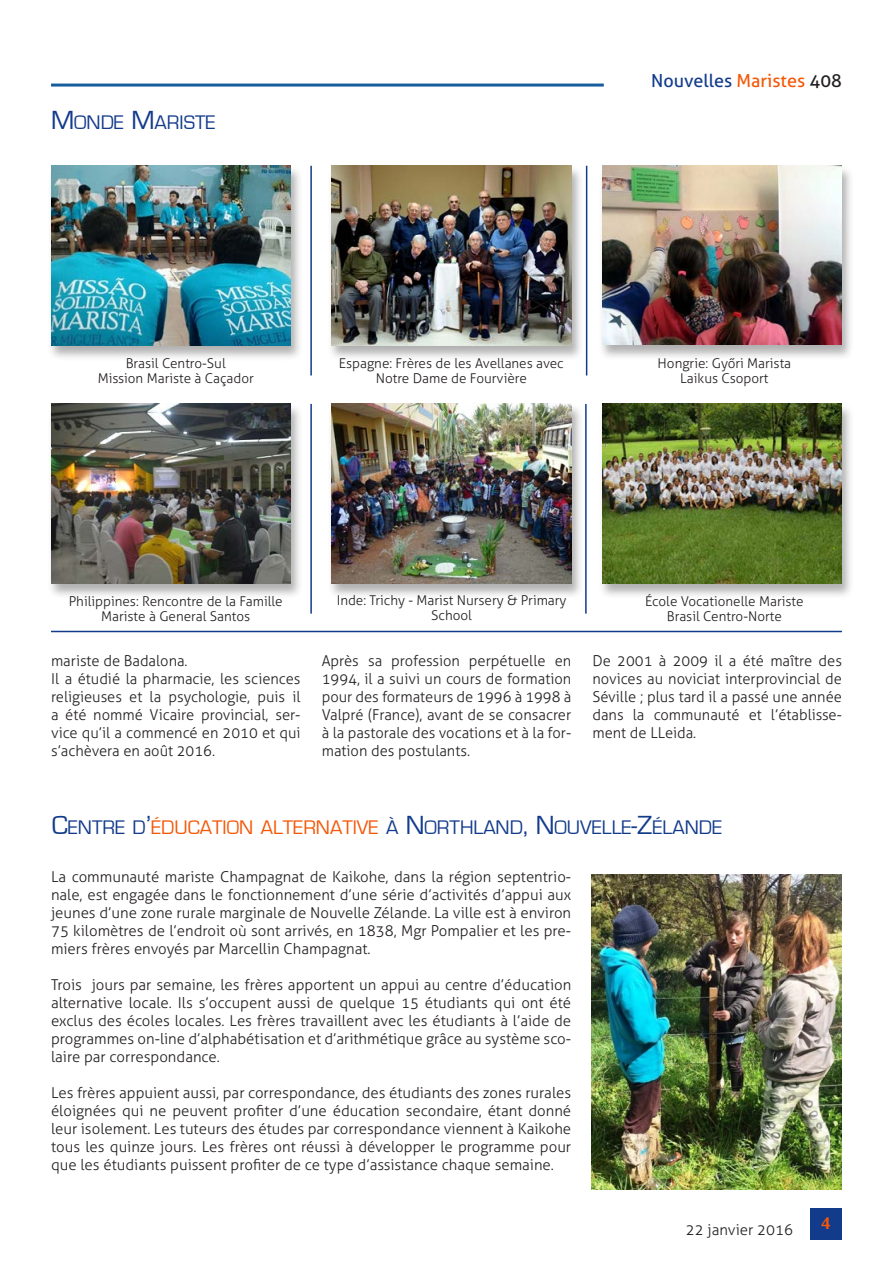
<style>
.page{position:relative;width:893px;height:1263px;background:#fff}
.page>*{position:absolute;margin:0;border:0;box-sizing:border-box;transform-origin:0 0}
.Titolo{font:20.25px "Eurostile";color:#123b8b}
.t1{font:18px "Aller";color:#123b8b}
.t2{font:700 18px "Novarese IT Cby BT";color:#f45706}
.Testo_normal{font:300 15px/18px "Aller";color:#231f20;text-align:justify}
.Testo_sinEspacio{font:300 15px/18px "Aller";color:#231f20;text-align:justify}
.DidacaliaFotos{font:300 13.5px/15px "Aller";color:#231f20;text-align:center}
.s1{font-size:27px}
.s2{color:#f45706}
.s3{color:#231f20}
</style>
<div class="page">
<hr style="left:51px;top:84px;width:553px;height:3px;background:#175d9e">
<div style="left:810px;top:1208px;width:32px;height:31px;background:#123b8b"></div>
<div style="left:598px;top:165px;width:257px;height:195px;background:#231f20;opacity:.35"></div>
<img style="left:602px;top:166px;width:240px;height:179px">
<div style="left:327px;top:165px;width:257px;height:196px;background:#231f20;opacity:.35"></div>
<img style="left:331px;top:166px;width:240px;height:180px">
<div style="left:47px;top:165px;width:257px;height:196px;background:#231f20;opacity:.35"></div>
<img style="left:51px;top:166px;width:240px;height:180px">
<div style="left:598px;top:403px;width:257px;height:196px;background:#231f20;opacity:.35"></div>
<img style="left:602px;top:404px;width:240px;height:180px">
<div style="left:327px;top:403px;width:257px;height:196px;background:#231f20;opacity:.35"></div>
<img style="left:331px;top:404px;width:240px;height:180px">
<div style="left:47px;top:403px;width:257px;height:196px;background:#231f20;opacity:.35"></div>
<img style="left:51px;top:404px;width:240px;height:180px">
<hr style="left:310px;top:166px;width:2px;height:209px;background:#123b8b">
<hr style="left:586px;top:166px;width:1px;height:209px;background:#123b8b">
<hr style="left:310px;top:404px;width:2px;height:210px;background:#123b8b">
<hr style="left:585px;top:404px;width:2px;height:210px;background:#123b8b">
<hr style="left:51px;top:631px;width:791px;height:1px;background:#123b8b">
<img style="left:591px;top:874px;width:251px;height:315px">
<p class="Titolo" style="left:51px;top:111px;width:166px"><span class="s1">M</span>ONDE <span class="s1">M</span>ARISTE</p>
<p class="t1" style="left:651px;top:69px;width:192px">Nouvelles <span class="s2">Maristes</span> <span class="s3">408</span></p>
<p class="DidacaliaFotos" style="left:98px;top:355px;width:158px">Brasil Centro-Sul<br>Mission Mariste à Caçador</p>
<p class="DidacaliaFotos" style="left:339px;top:355px;width:226px">Espagne : Frères de les Avellanes avec<br>Notre Dame de Fourvière</p>
<p class="DidacaliaFotos" style="left:658px;top:355px;width:135px">Hongrie : Győri Marista<br>Laikus Csoport</p>
<p class="DidacaliaFotos" style="left:69px;top:593px;width:215px">Philippines : Rencontre de la Famille<br>Mariste à General Santos</p>
<p class="DidacaliaFotos" style="left:645px;top:593px;width:160px">École Vocationelle Mariste<br>Brasil Centro-Norte</p>
<p class="DidacaliaFotos" style="left:337px;top:593px;width:231px">Inde : Trichy - Marist Nursery &amp; Primary<br>School</p>
<p class="Testo_sinEspacio" style="left:51px;top:652px;width:138px">mariste de Badalona.</p>
<p class="Testo_sinEspacio" style="left:51px;top:670px;width:251px">Il a étudié la pharmacie, les sciences religieuses et la psychologie, puis il a été nommé Vicaire provincial, ser&shy;vice qu’il a commencé en 2010 et qui s’achèvera en août 2016.</p>
<p class="Testo_sinEspacio" style="left:322px;top:652px;width:251px">Après sa profession perpétuelle en 1994, il a suivi un cours de formation pour des formateurs de 1996 à 1998 à Valpré (France), avant de se consacrer à la pastorale des vocations et à la for&shy;mation des postulants.</p>
<p class="Testo_sinEspacio" style="left:592px;top:652px;width:251px">De 2001 à 2009 il a été maître des novices au noviciat interprovincial de Séville ; plus tard il a passé une année dans la communauté et l’établisse&shy;ment de LLeida.</p>
<p class="Titolo" style="left:52px;top:816px;width:672px"><span class="s1">C</span>ENTRE D<span class="s1">’</span><span class="s2">ÉDUCATION ALTERNATIVE</span> À <span class="s1">N</span> ORTHLAND<span class="s1">, N</span> OUVELLE<span class="s1">-Z</span>ÉLANDE</p>
<p class="Testo_normal" style="left:51px;top:868px;width:522px">La communauté mariste Champagnat de Kaikohe, dans la région septentrio&shy;nale, est engagée dans le fonctionnement d’une série d’activités d’appui aux jeunes d’une zone rurale marginale de Nouvelle Zélande. La ville est à environ 75 kilomètres de l’endroit où sont arrivés, en 1838, Mgr Pompalier et les pre&shy;miers frères envoyés par Marcellin Champagnat.</p>
<p class="Testo_normal" style="left:51px;top:976px;width:522px">Trois jours par semaine, les frères apportent un appui au centre d’éducation alternative locale. Ils s’occupent aussi de quelque 15 étudiants qui ont été exclus des écoles locales. Les frères travaillent avec les étudiants à l’aide de programmes on-line d’alphabétisation et d’arithmétique grâce au système sco&shy;laire par correspondance.</p>
<p class="Testo_normal" style="left:51px;top:1084px;width:522px">Les frères appuient aussi, par correspondance, des étudiants des zones rurales éloignées qui ne peuvent profiter d’une éducation secondaire, étant donné leur isolement. Les tuteurs des études par correspondance viennent à Kaikohe tous les quinze jours. Les frères ont réussi à développer le programme pour que les étudiants puissent profiter de ce type d’assistance chaque semaine.</p>
<p class="Testo_normal" style="left:686px;top:1220px;width:109px">22 janvier 2016</p>
<p class="t2" style="left:821px;top:1212px;width:12px">4</p>
</div>
